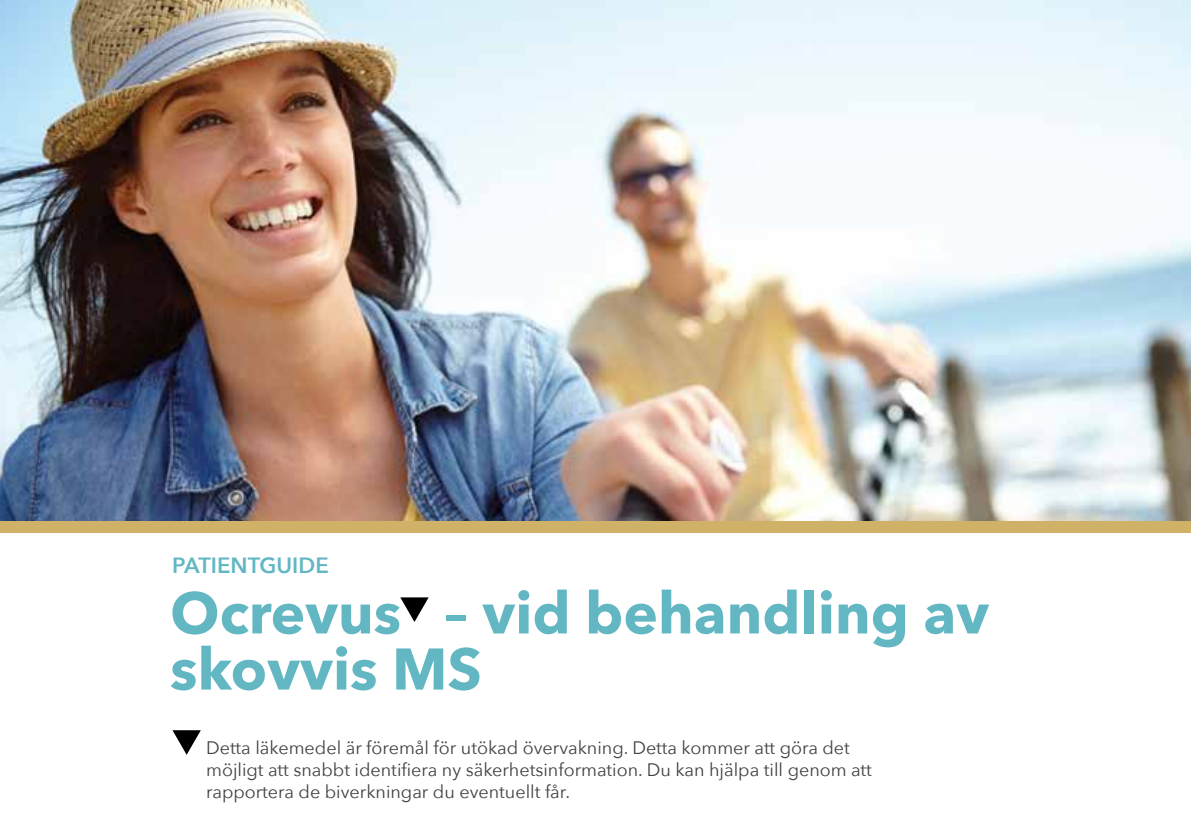
<style>
.page{position:relative;width:1191px;height:840px;background:#fff}
.page>*{position:absolute;margin:0;border:0;box-sizing:border-box;transform-origin:0 0}
.t1{font:700 58px/56px "Avenir Next";color:#62b7c3}
.t2{font:600 22px "Avenir Next";color:#62b7c3}
.t3{font:18px/22px "Avenir Next";color:#414042}
</style>
<div class="page">
<img style="left:0;top:0;width:1191px;height:521px">
<div style="left:0;top:521px;width:1191px;height:11px;background:#cfb268"></div>
<svg style="left:400px;top:597px;width:28px;height:24px"></svg>
<svg style="left:172px;top:730px;width:29px;height:24px"></svg>
<p class="t2" style="left:172px;top:546px;width:158px">PATIENTGUIDE</p>
<h1 class="t1" style="left:170px;top:584px;width:820px">Ocrevus – vid behandling av skovvis MS</h1>
<p class="t3" style="left:206px;top:735px;width:667px">Detta läkemedel är föremål för utökad övervakning. Detta kommer att göra det möjligt att snabbt identifiera ny säkerhetsinformation. Du kan hjälpa till genom att rapportera de biverkningar du eventuellt får.</p>
</div>
